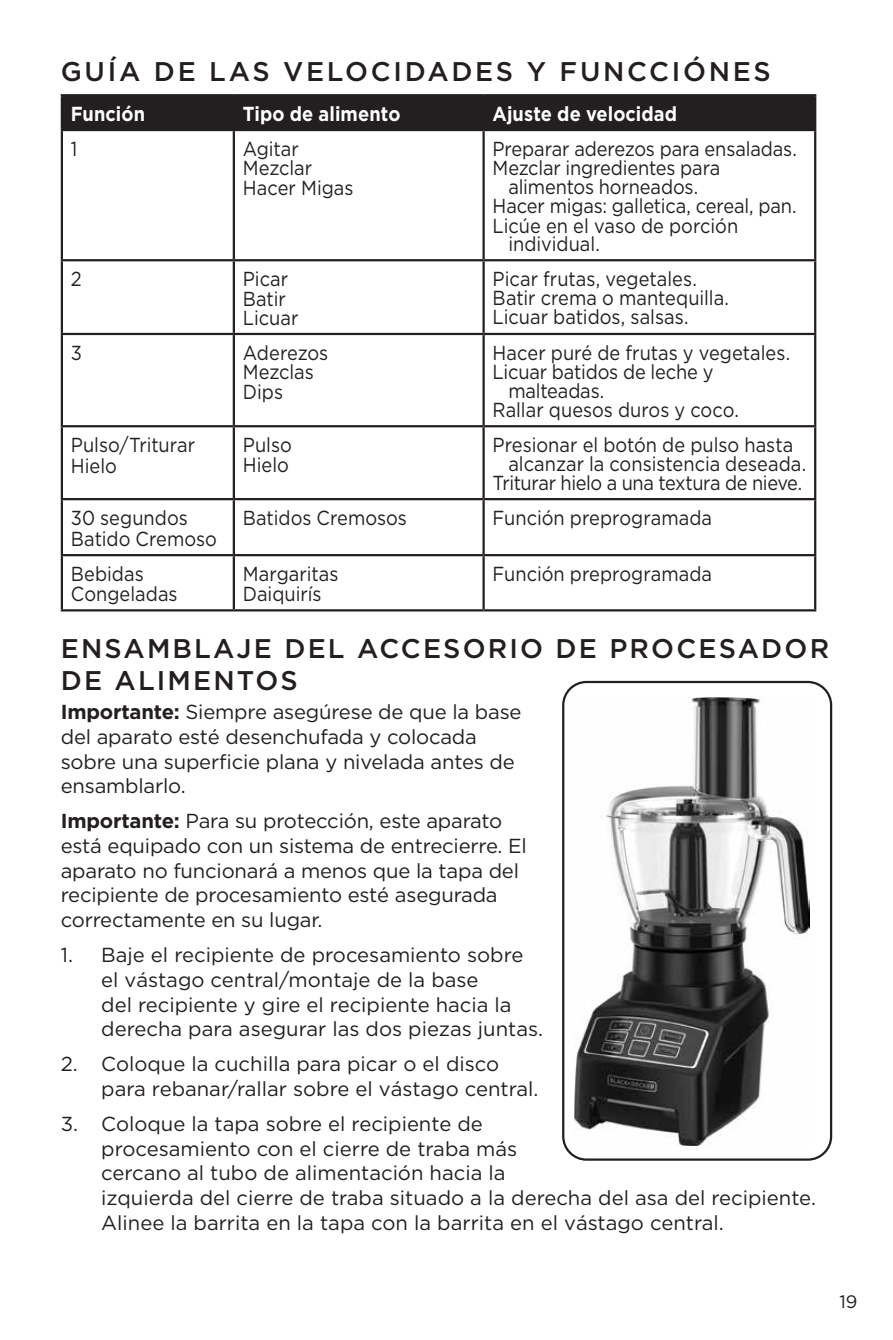
<style>
.page{position:relative;width:893px;height:1340px;background:#fff}
.page>*{position:absolute;margin:0;border:0;box-sizing:border-box;transform-origin:0 0}
.t1{font:500 27px/32.4px "Gotham";letter-spacing:.08em;color:#231f20}
.t2{font:500 27px "Gotham";letter-spacing:.1em;color:#231f20}
.t3{font:20.25px/24.8px "Gotham";letter-spacing:-.005em;color:#231f20}
.t4{font:20.25px/19.3px "Gotham";letter-spacing:-.005em;color:#231f20;scale:.9 1}
.t5{font:700 20.25px "Gotham";letter-spacing:.005em;color:#fff;scale:.9 1}
.t6{font:18px "Gotham";color:#231f20}
.s1{font-weight:700}
</style>
<div class="page">
<div style="left:63px;top:96px;width:751px;height:33px;background:#231f20"></div>
<hr style="left:61px;top:129px;width:173px;height:2px;background:#231f20">
<hr style="left:61px;top:131px;width:2px;height:128px;background:#231f20">
<hr style="left:234px;top:129px;width:250px;height:2px;background:#231f20">
<hr style="left:233px;top:131px;width:2px;height:128px;background:#231f20">
<hr style="left:484px;top:129px;width:332px;height:2px;background:#231f20">
<hr style="left:482px;top:131px;width:3px;height:128px;background:#231f20">
<hr style="left:814px;top:131px;width:2px;height:128px;background:#231f20">
<hr style="left:61px;top:259px;width:173px;height:2px;background:#231f20">
<hr style="left:61px;top:261px;width:2px;height:72px;background:#231f20">
<hr style="left:234px;top:259px;width:250px;height:2px;background:#231f20">
<hr style="left:233px;top:261px;width:2px;height:72px;background:#231f20">
<hr style="left:484px;top:259px;width:332px;height:2px;background:#231f20">
<hr style="left:482px;top:261px;width:3px;height:72px;background:#231f20">
<hr style="left:814px;top:261px;width:2px;height:72px;background:#231f20">
<hr style="left:61px;top:333px;width:173px;height:2px;background:#231f20">
<hr style="left:61px;top:335px;width:2px;height:90px;background:#231f20">
<hr style="left:234px;top:333px;width:250px;height:2px;background:#231f20">
<hr style="left:233px;top:335px;width:2px;height:90px;background:#231f20">
<hr style="left:484px;top:333px;width:332px;height:2px;background:#231f20">
<hr style="left:482px;top:335px;width:3px;height:90px;background:#231f20">
<hr style="left:814px;top:335px;width:2px;height:90px;background:#231f20">
<hr style="left:61px;top:425px;width:173px;height:2px;background:#231f20">
<hr style="left:61px;top:427px;width:2px;height:71px;background:#231f20">
<hr style="left:234px;top:425px;width:250px;height:2px;background:#231f20">
<hr style="left:233px;top:427px;width:2px;height:71px;background:#231f20">
<hr style="left:484px;top:425px;width:332px;height:2px;background:#231f20">
<hr style="left:482px;top:427px;width:3px;height:71px;background:#231f20">
<hr style="left:814px;top:427px;width:2px;height:71px;background:#231f20">
<hr style="left:61px;top:498px;width:173px;height:2px;background:#231f20">
<hr style="left:61px;top:500px;width:2px;height:54px;background:#231f20">
<hr style="left:234px;top:498px;width:250px;height:2px;background:#231f20">
<hr style="left:233px;top:500px;width:2px;height:54px;background:#231f20">
<hr style="left:484px;top:498px;width:332px;height:2px;background:#231f20">
<hr style="left:482px;top:500px;width:3px;height:54px;background:#231f20">
<hr style="left:814px;top:500px;width:2px;height:54px;background:#231f20">
<hr style="left:61px;top:554px;width:173px;height:2px;background:#231f20">
<hr style="left:61px;top:556px;width:2px;height:53px;background:#231f20">
<hr style="left:234px;top:554px;width:250px;height:2px;background:#231f20">
<hr style="left:233px;top:556px;width:2px;height:53px;background:#231f20">
<hr style="left:484px;top:554px;width:332px;height:2px;background:#231f20">
<hr style="left:482px;top:556px;width:3px;height:53px;background:#231f20">
<hr style="left:814px;top:556px;width:2px;height:53px;background:#231f20">
<hr style="left:61px;top:609px;width:173px;height:2px;background:#231f20">
<hr style="left:234px;top:609px;width:250px;height:2px;background:#231f20">
<hr style="left:484px;top:609px;width:332px;height:2px;background:#231f20">
<hr style="left:61px;top:94px;width:173px;height:2px;background:#231f20">
<hr style="left:61px;top:96px;width:2px;height:33px;background:#231f20">
<hr style="left:234px;top:94px;width:250px;height:2px;background:#231f20">
<hr style="left:484px;top:94px;width:332px;height:2px;background:#231f20">
<hr style="left:814px;top:96px;width:2px;height:33px;background:#231f20">
<img style="left:575px;top:697px;width:234px;height:448px">
<div style="left:562px;top:681px;width:270px;height:479px;border:2px solid #231f20;border-radius:23px"></div>
<h1 class="t2" style="left:61px;top:56px;width:712px">GUÍA DE LAS VELOCIDADES Y FUNCCIÓNES</h1>
<p class="t5" style="left:71px;top:102px;width:84px">Función</p>
<p class="t5" style="left:243px;top:102px;width:177px">Tipo de alimento</p>
<p class="t5" style="left:493px;top:102px;width:207px">Ajuste de velocidad</p>
<p class="t4" style="left:71px;top:139px;width:9px">1</p>
<p class="t4" style="left:243px;top:139px;width:124px">Agitar<br>Mezclar<br>Hacer Migas</p>
<p class="t4" style="left:493px;top:139px;width:340px">Preparar aderezos para ensaladas.</p>
<p class="t4" style="left:493px;top:158px;width:255px">Mezclar ingredientes para</p>
<p class="t4" style="left:508px;top:177px;width:212px">alimentos horneados.</p>
<p class="t4" style="left:493px;top:196px;width:339px">Hacer migas: galletica, cereal, pan.</p>
<p class="t4" style="left:493px;top:215px;width:275px">Licúe en el vaso de porción</p>
<p class="t4" style="left:508px;top:234px;width:103px">individual.</p>
<p class="t4" style="left:71px;top:269px;width:14px">2</p>
<p class="t4" style="left:243px;top:269px;width:63px">Picar<br>Batir<br>Licuar</p>
<p class="t4" style="left:493px;top:269px;width:264px">Picar frutas, vegetales.<br>Batir crema o mantequilla.<br>Licuar batidos, salsas.</p>
<p class="t4" style="left:71px;top:343px;width:14px">3</p>
<p class="t4" style="left:243px;top:343px;width:96px">Aderezos<br>Mezclas<br>Dips</p>
<p class="t4" style="left:493px;top:343px;width:332px">Hacer puré de frutas y vegetales.</p>
<p class="t4" style="left:493px;top:362px;width:247px">Licuar batidos de leche y</p>
<p class="t4" style="left:508px;top:381px;width:108px">malteadas.</p>
<p class="t4" style="left:493px;top:400px;width:275px">Rallar quesos duros y coco.</p>
<p class="t4" style="left:71px;top:434px;width:140px;line-height:20.2px">Pulso/Triturar<br>Hielo</p>
<p class="t4" style="left:243px;top:435px;width:56px">Pulso<br>Hielo</p>
<p class="t4" style="left:493px;top:435px;width:336px">Presionar el botón de pulso hasta</p>
<p class="t4" style="left:508px;top:453px;width:332px">alcanzar la consistencia deseada.</p>
<p class="t4" style="left:493px;top:473px;width:346px">Triturar hielo a una textura de nieve.</p>
<p class="t4" style="left:71px;top:507px;width:164px;line-height:21.2px">30 segundos<br>Batido Cremoso</p>
<p class="t4" style="left:243px;top:508px;width:184px">Batidos Cremosos</p>
<p class="t4" style="left:493px;top:508px;width:245px">Función preprogramada</p>
<p class="t4" style="left:71px;top:563px;width:120px;line-height:20.2px">Bebidas<br>Congeladas</p>
<p class="t4" style="left:243px;top:564px;width:108px">Margaritas<br>Daiquirís</p>
<p class="t4" style="left:493px;top:564px;width:245px">Función preprogramada</p>
<h1 class="t1" style="left:61px;top:631px;width:770px">ENSAMBLAJE DEL ACCESORIO DE PROCESADOR<br>DE ALIMENTOS</h1>
<p class="t3" style="left:61px;top:699px;width:462px"><span class="s1">Importante:</span> Siempre asegúrese de que la base del aparato esté desenchufada y colocada sobre una superficie plana y nivelada antes de ensamblarlo.</p>
<p class="t3" style="left:61px;top:808px;width:468px"><span class="s1">Importante:</span> Para su protección, este aparato está equipado con un sistema de entrecierre. El aparato no funcionará a menos que la tapa del recipiente de procesamiento esté asegurada correctamente en su lugar.</p>
<p class="t3" style="left:101px;top:942px;width:443px;text-indent:-40px">1. Baje el recipiente de procesamiento sobre el vástago central/montaje de la base<br>del recipiente y gire el recipiente hacia la derecha para asegurar las dos piezas juntas.</p>
<p class="t3" style="left:101px;top:1051px;width:439px;text-indent:-40px">2. Coloque la cuchilla para picar o el disco para rebanar/rallar sobre el vástago central.</p>
<p class="t3" style="left:101px;top:1110px;width:716px;text-indent:-40px">3. Coloque la tapa sobre el recipiente de<br>procesamiento con el cierre de traba más<br>cercano al tubo de alimentación hacia la<br>izquierda del cierre de traba situado a la derecha del asa del recipiente.<br>Alinee la barrita en la tapa con la barrita en el vástago central.</p>
<p class="t6" style="left:839px;top:1291px;width:20px">19</p>
</div>
